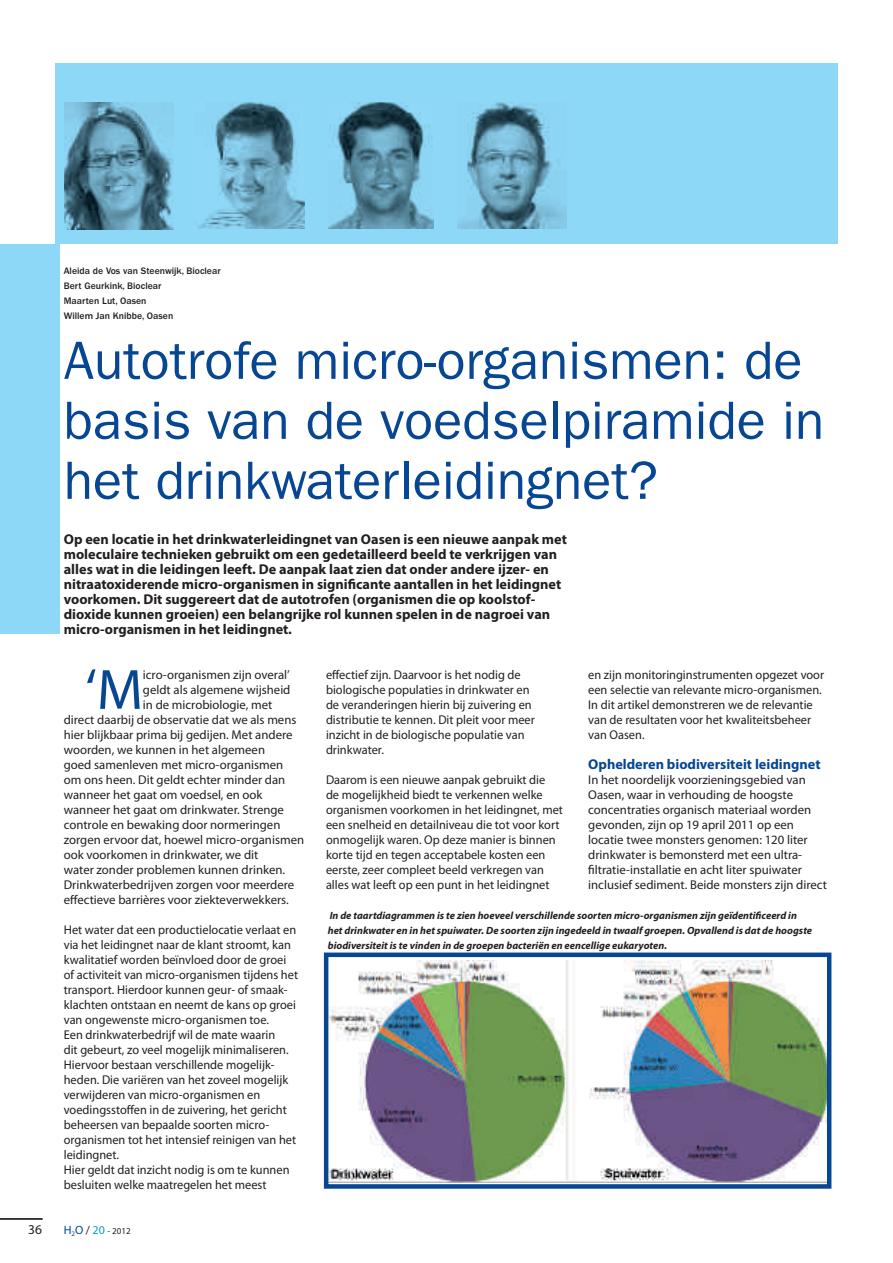
<style>
.page{position:relative;width:893px;height:1263px;background:#fff}
.page>*{position:absolute;margin:0;border:0;box-sizing:border-box;transform-origin:0 0}
.t1{font:57.3px "Myriad Pro";color:#074693}
.t2{font:54px/60px "ITC Franklin Gothic Std";color:#074693}
.t3{font:700 14.25px/15px "Myriad Pro";color:#231f20}
.t4{font:700 14.25px "Myriad Pro";color:#074693}
.t5{font:13.5px "Myriad Pro";color:#231f20}
.t6{font:12.75px/15px "Myriad Pro";color:#231f20}
.t7{font:italic 700 10.5px/15px "Myriad Pro";color:#231f20}
.t8{font:500 9.75px/15px "ITC Franklin Gothic Std";color:#231f20}
.t9{font:9px "Myriad Pro";color:#231f20}
.s1{font-size:12px;color:#074693}
.s2{font-size:12px}
.s3{font-size:12px;color:#00a2b1}
</style>
<div class="page">
<div style="left:55px;top:64px;width:783px;height:180px;background:#8dd7f7"></div>
<hr style="left:0;top:1219px;width:43px;height:1px;background:#231f20">
<div style="left:0;top:244px;width:60px;height:390px;background:#8dd7f7"></div>
<img style="left:329px;top:102px;width:104px;height:127px">
<img style="left:457px;top:102px;width:110px;height:127px">
<img style="left:64px;top:102px;width:110px;height:127px">
<img style="left:198px;top:102px;width:107px;height:127px">
<img style="left:329px;top:960px;width:497px;height:222px">
<div style="left:324px;top:952px;width:507px;height:237px;border:4px solid #074693"></div>
<p class="t8" style="left:64px;top:263px;width:158px">Aleida de Vos van Steenwijk, Bioclear<br>Bert Geurkink, Bioclear<br>Maarten Lut, Oasen<br>Willem Jan Knibbe, Oasen</p>
<h2 class="t2" style="left:64px;top:331px;width:762px">autotrofe micro-organismen: de basis van de voedselpiramide in het drinkwaterleidingnet?</h2>
<p class="t3" style="left:64px;top:532px;width:505px">Op een locatie in het drinkwaterleidingnet van Oasen is een nieuwe aanpak met moleculaire technieken gebruikt om een gedetailleerd beeld te verkrijgen van alles wat in die leidingen leeft. De aanpak laat zien dat onder andere ijzer- en nitraatoxiderende micro-organismen in significante aantallen in het leidingnet voorkomen. Dit suggereert dat de autotrofen (organismen die op koolstof&shy;dioxide kunnen groeien) een belangrijke rol kunnen spelen in de nagroei van micro-organismen in het leidingnet.</p>
<h1 class="t1" style="left:85px;top:658px;width:59px">‘M</h1>
<p class="t6" style="left:143px;top:667px;width:148px">icro-organismen zijn overal’</p>
<p class="t6" style="left:326px;top:667px;width:210px">effectief zijn. Daarvoor is het nodig de biologische populaties in drinkwater en de veranderingen hierin bij zuivering en distributie te kennen. Dit pleit voor meer inzicht in de biologische populatie van drinkwater.</p>
<p class="t6" style="left:326px;top:772px;width:239px">Daarom is een nieuwe aanpak gebruikt die<br>de mogelijkheid biedt te verkennen welke organismen voorkomen in het leidingnet, met een snelheid en detailniveau die tot voor kort onmogelijk waren. Op deze manier is binnen korte tijd en tegen acceptabele kosten een eerste, zeer compleet beeld verkregen van alles wat leeft op een punt in het leidingnet</p>
<p class="t6" style="left:588px;top:667px;width:237px">en zijn monitoringinstrumenten opgezet voor een selectie van relevante micro-organismen.<br>In dit artikel demonstreren we de relevantie van de resultaten voor het kwaliteitsbeheer van Oasen.</p>
<p class="t4" style="left:588px;top:756px;width:234px">Ophelderen biodiversiteit leidingnet</p>
<p class="t6" style="left:588px;top:772px;width:240px">In het noordelijk voorzieningsgebied van Oasen, waar in verhouding de hoogste concentraties organisch materiaal worden gevonden, zijn op 19 april 2011 op een locatie twee monsters genomen: 120 liter drinkwater is bemonsterd met een ultra&shy;filtratie-installatie en acht liter spuiwater inclusief sediment. Beide monsters zijn direct</p>
<p class="t7" style="left:328px;top:908px;width:486px">In de taartdiagrammen is te zien hoeveel verschillende soorten micro-organismen zijn geïdentificeerd in het drinkwater en in het spuiwater. De soorten zijn ingedeeld in twaalf groepen. Opvallend is dat de hoogste biodiversiteit is te vinden in de groepen bacteriën en eencellige eukaryoten.</p>
<p class="t6" style="left:143px;top:682px;width:149px">geldt als algemene wijsheid</p>
<p class="t6" style="left:143px;top:697px;width:131px">in de microbiologie, met</p>
<p class="t6" style="left:64px;top:712px;width:234px">direct daarbij de observatie dat we als mens</p>
<p class="t6" style="left:64px;top:727px;width:230px">hier blijkbaar prima bij gedijen. Met andere</p>
<p class="t6" style="left:64px;top:742px;width:203px">woorden, we kunnen in het algemeen</p>
<p class="t6" style="left:64px;top:757px;width:221px">goed samenleven met micro-organismen</p>
<p class="t6" style="left:64px;top:772px;width:223px">om ons heen. Dit geldt echter minder dan</p>
<p class="t6" style="left:64px;top:787px;width:200px">wanneer het gaat om voedsel, en ook</p>
<p class="t6" style="left:64px;top:802px;width:222px">wanneer het gaat om drinkwater. Strenge</p>
<p class="t6" style="left:64px;top:817px;width:218px">controle en bewaking door normeringen</p>
<p class="t6" style="left:64px;top:832px;width:242px">zorgen ervoor dat, hoewel micro-organismen</p>
<p class="t6" style="left:64px;top:847px;width:196px">ook voorkomen in drinkwater, we dit</p>
<p class="t6" style="left:64px;top:862px;width:223px">water zonder problemen kunnen drinken.</p>
<p class="t6" style="left:64px;top:877px;width:232px">Drinkwaterbedrijven zorgen voor meerdere</p>
<p class="t6" style="left:64px;top:892px;width:227px">effectieve barrières voor ziekteverwekkers.</p>
<p class="t6" style="left:64px;top:922px;width:236px">Het water dat een productielocatie verlaat en via het leidingnet naar de klant stroomt, kan kwalitatief worden beïnvloed door de groei of activiteit van micro-organismen tijdens het transport. Hierdoor kunnen geur- of smaak&shy;klachten ontstaan en neemt de kans op groei van ongewenste micro-organismen toe.<br>Een drinkwaterbedrijf wil de mate waarin<br>dit gebeurt, zo veel mogelijk minimaliseren.<br>Hiervoor bestaan verschillende mogelijk&shy;heden. Die variëren van het zoveel mogelijk verwijderen van micro-organismen en voedingsstoffen in de zuivering, het gericht beheersen van bepaalde soorten micro&shy;organismen tot het intensief reinigen van het leidingnet.<br>Hier geldt dat inzicht nodig is om te kunnen besluiten welke maatregelen het meest</p>
<p class="t5" style="left:28px;top:1222px;width:15px">36</p>
<p class="t9" style="left:64px;top:1226px;width:68px"><span class="s1">H</span><sub>2</sub><span class="s1">O</span> <span class="s2">/</span> <span class="s3">20</span> - 2012</p>
</div>
